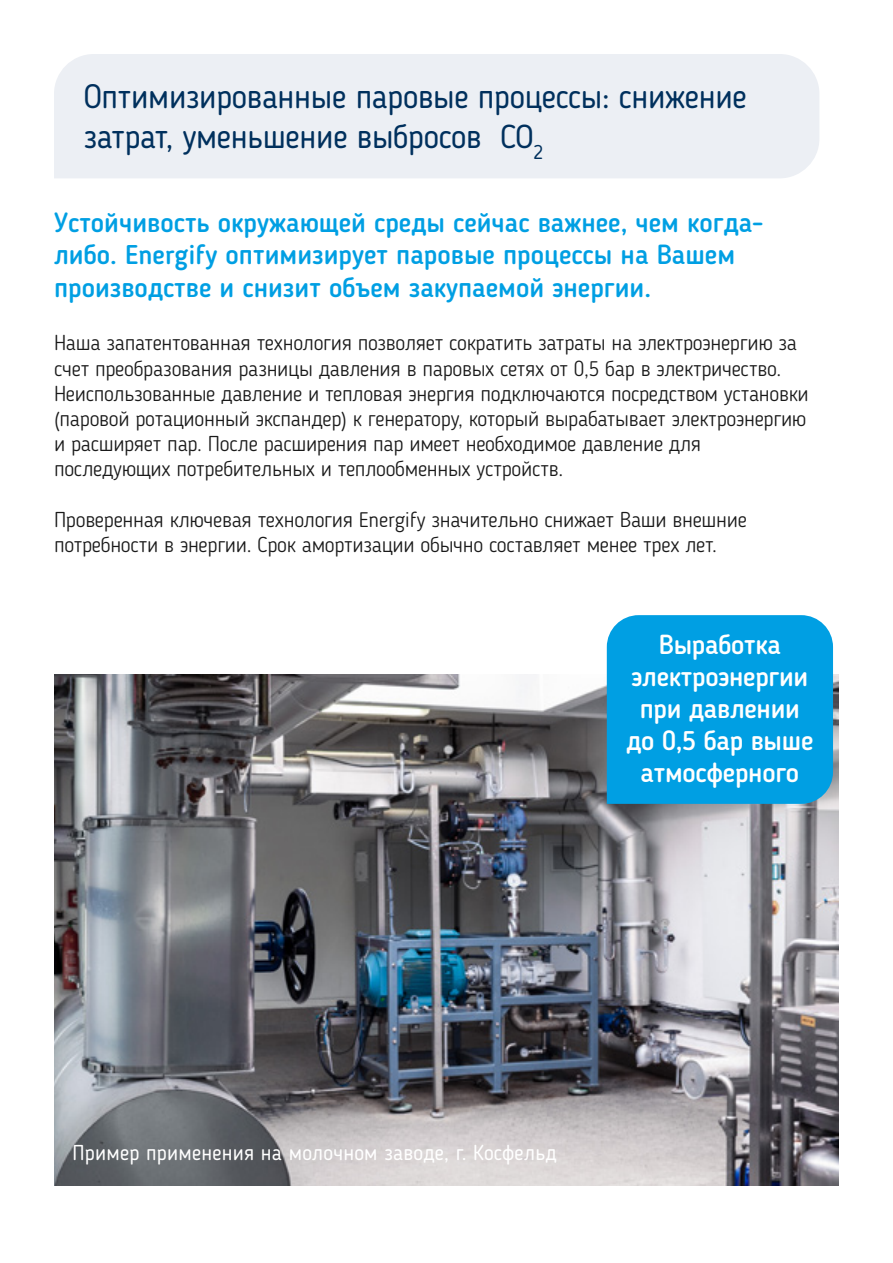
<style>
.page{position:relative;width:893px;height:1263px;background:#fff}
.page>*{position:absolute;margin:0;border:0;box-sizing:border-box;transform-origin:0 0}
.t1{font:33px/39.6px "Blogger Sans";letter-spacing:-.01em;color:#00305d}
.t2{font:500 27px/32.4px "Blogger Sans";color:#009fe3}
.t3{font:500 26.85px/32px "Blogger Sans";letter-spacing:-.01em;color:#fff;text-align:center}
.t4{font:300 21px/25.2px "Blogger Sans";letter-spacing:-.01em;color:#1a1a1a}
.t5{font:21px "Blogger Sans";letter-spacing:.01em;color:#fff}
</style>
<div class="page">
<div style="left:54px;top:54px;width:765px;height:124px;background:#eceff4"></div>
<img style="left:54px;top:675px;width:785px;height:510px">
<div style="left:607px;top:615px;width:226px;height:189px;background:#009fe3"></div>
<h1 class="t1" style="left:84px;top:77px;width:664px">Оптимизированные паровые процессы: снижение затрат, уменьшение выбросов CO<sub>2</sub></h1>
<p class="t2" style="left:54px;top:206px;width:711px">Устойчивость окружающей среды сейчас важнее, чем когда&shy;либо. Energify оптимизирует паровые процессы на Вашем производстве и снизит объем закупаемой энергии.</p>
<p class="t4" style="left:54px;top:330px;width:756px">Наша запатентованная технология позволяет сократить затраты на электроэнергию за счет преобразования разницы давления в паровых сетях от 0,5 бар в электричество.<br>Неиспользованные давление и тепловая энергия подключаются посредством установки (паровой ротационный экспандер) к генератору, который вырабатывает электроэнергию и расширяет пар. После расширения пар имеет необходимое давление для последующих потребительных и теплообменных устройств.</p>
<p class="t4" style="left:54px;top:507px;width:694px">Проверенная ключевая технология Energify значительно снижает Ваши внешние потребности в энергии. Срок амортизации обычно составляет менее трех лет.</p>
<p class="t3" style="left:626px;top:628px;width:188px">Выработка электроэнергии при давлении до 0,5 бар выше атмосферного</p>
<p class="t5" style="left:73px;top:1140px;width:486px">Пример применения на молочном заводе, г. Косфельд</p>
</div>
